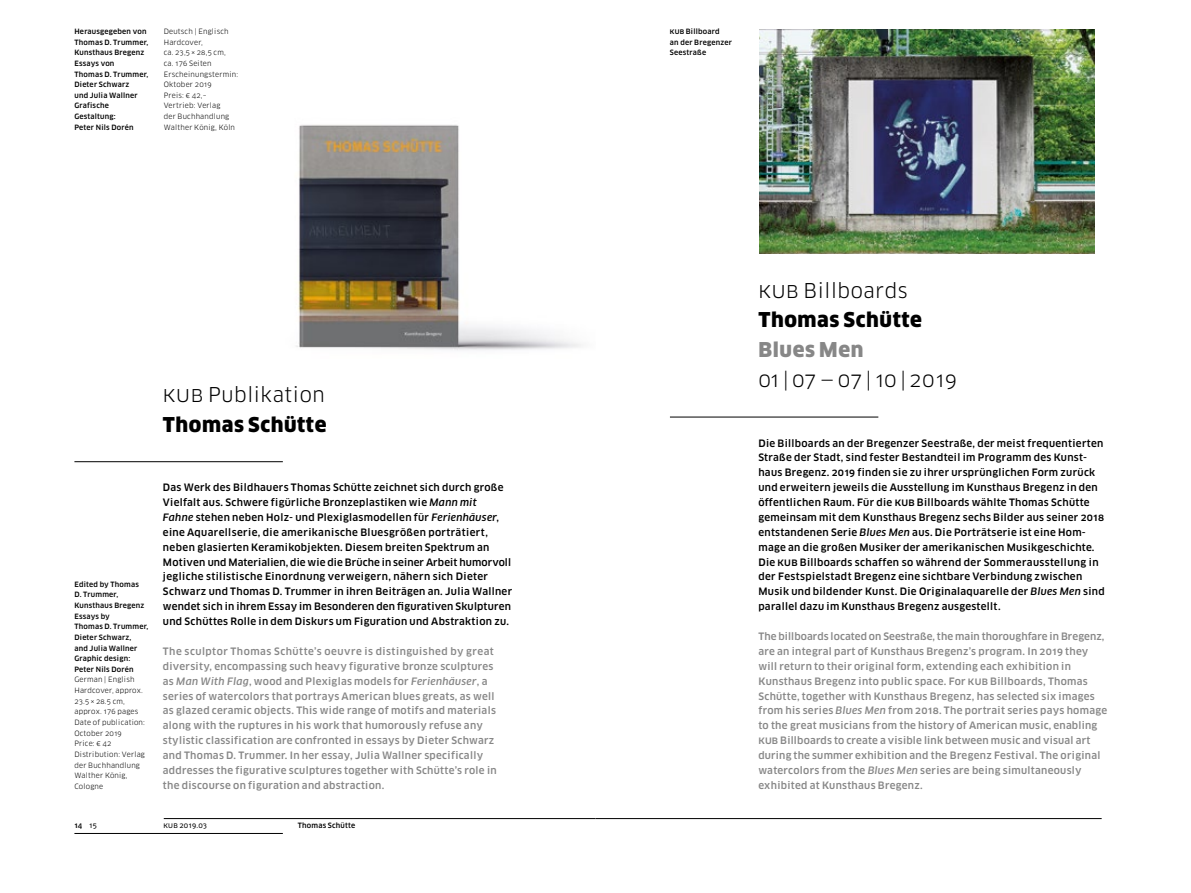
<style>
.page{position:relative;width:1191px;height:893px;background:#fff}
.page>*{position:absolute;margin:0;border:0;box-sizing:border-box;transform-origin:0 0}
.t1{font:19.95px "Clan Pro";letter-spacing:.03em;color:#000}
.t2{font:900 19.95px "Clan Pro";letter-spacing:.03em;color:#000}
.t3{font:19.95px "Clan Pro";letter-spacing:-.01em;color:#000}
.t4{font:900 19.95px "Clan Pro";letter-spacing:.03em;color:#878787}
.t5{font:500 10.05px/14.9px "Clan Pro";letter-spacing:.03em;color:#000}
.t6{font:500 10.05px/14.9px "Clan Pro";letter-spacing:.03em;color:#878787}
.t7{font:500 7.2px/10.6px "Clan Pro";letter-spacing:.03em;color:#000}
.t8{font:7.2px/10.6px "Clan Pro";letter-spacing:.03em;color:#000}
.t9{font:7.2px "Clan Pro News";letter-spacing:.025em;color:#000}
.s1{font-style:italic}
.s2{font-family:"Clan Pro News";font-weight:400}
</style>
<div class="page">
<img style="left:759px;top:30px;width:335px;height:223px">
<hr style="left:74px;top:461px;width:209px;height:1px;background:#000">
<hr style="left:164px;top:818px;width:431px;height:1px;background:#000">
<hr style="left:74px;top:833px;width:209px;height:1px;background:#000">
<hr style="left:595px;top:818px;width:506px;height:1px;background:#000">
<hr style="left:670px;top:417px;width:208px;height:1px;background:#000">
<img style="left:296px;top:124px;width:285px;height:227px">
<p class="t7" style="left:74px;top:26px;width:75px">Herausgegeben von<br>Thomas D. Trummer,<br>Kunsthaus Bregenz<br>Essays von<br>Thomas D. Trummer,<br>Dieter Schwarz<br>und Julia Wallner<br>Grafische<br>Gestaltung:<br>Peter Nils Dorén</p>
<p class="t8" style="left:164px;top:26px;width:76px">Deutsch | Englisch<br>Hardcover,<br>ca. 23,5 × 28,5 cm,<br>ca. 176 Seiten<br>Erscheinungstermin:<br>Oktober 2019<br>Preis: € 42,–<br>Vertrieb: Verlag<br>der Buchhandlung<br>Walther König, Köln</p>
<h1 class="t1" style="left:163px;top:383px;width:163px">KUB Publikation</h1>
<h1 class="t2" style="left:163px;top:412px;width:165px">Thomas Schütte</h1>
<p class="t5" style="left:163px;top:480px;width:351px">Das Werk des Bildhauers Thomas Schütte zeichnet sich durch große Vielfalt aus. Schwere figürliche Bronzeplastiken wie <span class="s1">Mann mit<br>Fahne</span> stehen neben Holz- und Plexiglasmodellen für <span class="s1">Ferienhäuser</span>, eine Aquarellserie, die amerikanische Bluesgrößen porträtiert, neben glasierten Keramikobjekten. Diesem breiten Spektrum an Motiven und Materialien, die wie die Brüche in seiner Arbeit humorvoll jegliche stilistische Einordnung verweigern, nähern sich Dieter Schwarz und Thomas D. Trummer in ihren Beiträgen an. Julia Wallner wendet sich in ihrem Essay im Besonderen den figurativen Skulpturen und Schüttes Rolle in dem Diskurs um Figuration und Abstraktion zu.</p>
<p class="t6" style="left:163px;top:644px;width:335px">The sculptor Thomas Schütte’s oeuvre is distinguished by great diversity, encompassing such heavy figurative bronze sculptures as <span class="s1">Man With Flag</span>, wood and Plexiglas models for <span class="s1">Ferienhäuser</span>, a series of watercolors that portrays American blues greats, as well as glazed ceramic objects. This wide range of motifs and materials along with the ruptures in his work that humorously refuse any stylistic classification are confronted in essays by Dieter Schwarz and Thomas D. Trummer. In her essay, Julia Wallner specifically addresses the figurative sculptures together with Schütte’s role in the discourse on figuration and abstraction.</p>
<p class="t7" style="left:74px;top:579px;width:75px">Edited by Thomas<br>D. Trummer,<br>Kunsthaus Bregenz<br>Essays by<br>Thomas D. Trummer,<br>Dieter Schwarz,<br>and Julia Wallner<br>Graphic design:<br>Peter Nils Dorén</p>
<p class="t8" style="left:74px;top:674px;width:72px">German | English<br>Hardcover, approx.<br>23.5 × 28.5 cm, approx. 176 pages<br>Date of publication:<br>October 2019<br>Price: € 42<br>Distribution: Verlag der Buchhandlung<br>Walther König,<br>Cologne</p>
<p class="t7" style="left:74px;top:820px;width:24px">14 <span class="s2">15</span></p>
<p class="t9" style="left:163px;top:821px;width:45px">KUB 2019.03</p>
<p class="t7" style="left:298px;top:820px;width:59px">Thomas Schütte</p>
<p class="t7" style="left:670px;top:26px;width:64px">KUB Billboard<br>an der Bregenzer<br>Seestraße</p>
<h1 class="t1" style="left:758px;top:278px;width:151px">KUB Billboards</h1>
<h1 class="t2" style="left:758px;top:308px;width:165px">Thomas Schütte</h1>
<h1 class="t4" style="left:758px;top:338px;width:106px">Blues Men</h1>
<h1 class="t3" style="left:758px;top:368px;width:200px">01|07—07|10|2019</h1>
<p class="t5" style="left:758px;top:435px;width:348px">Die Billboards an der Bregenzer Seestraße, der meist frequentierten Straße der Stadt, sind fester Bestandteil im Programm des Kunst&shy;haus Bregenz. 2019 finden sie zu ihrer ursprünglichen Form zurück und erweitern jeweils die Ausstellung im Kunsthaus Bregenz in den öffentlichen Raum. Für die KUB Billboards wählte Thomas Schütte gemeinsam mit dem Kunsthaus Bregenz sechs Bilder aus seiner 2018 entstandenen Serie <span class="s1">Blues Men</span> aus. Die Porträtserie ist eine Hom&shy;mage an die großen Musiker der amerikanischen Musikgeschichte.<br>Die KUB Billboards schaffen so während der Sommerausstellung in der Festspielstadt Bregenz eine sichtbare Verbindung zwischen Musik und bildender Kunst. Die Originalaquarelle der <span class="s1">Blues Men</span> sind parallel dazu im Kunsthaus Bregenz ausgestellt.</p>
<p class="t6" style="left:758px;top:629px;width:350px">The billboards located on Seestraße, the main thoroughfare in Bregenz, are an integral part of Kunsthaus Bregenz’s program. In 2019 they will return to their original form, extending each exhibition in Kunsthaus Bregenz into public space. For KUB Billboards, Thomas Schütte, together with Kunsthaus Bregenz, has selected six images from his series <span class="s1">Blues Men</span> from 2018. The portrait series pays homage to the great musicians from the history of American music, enabling KUB Billboards to create a visible link between music and visual art during the summer exhibition and the Bregenz Festival. The original watercolors from the <span class="s1">Blues Men</span> series are being simultaneously exhibited at Kunsthaus Bregenz.</p>
</div>
